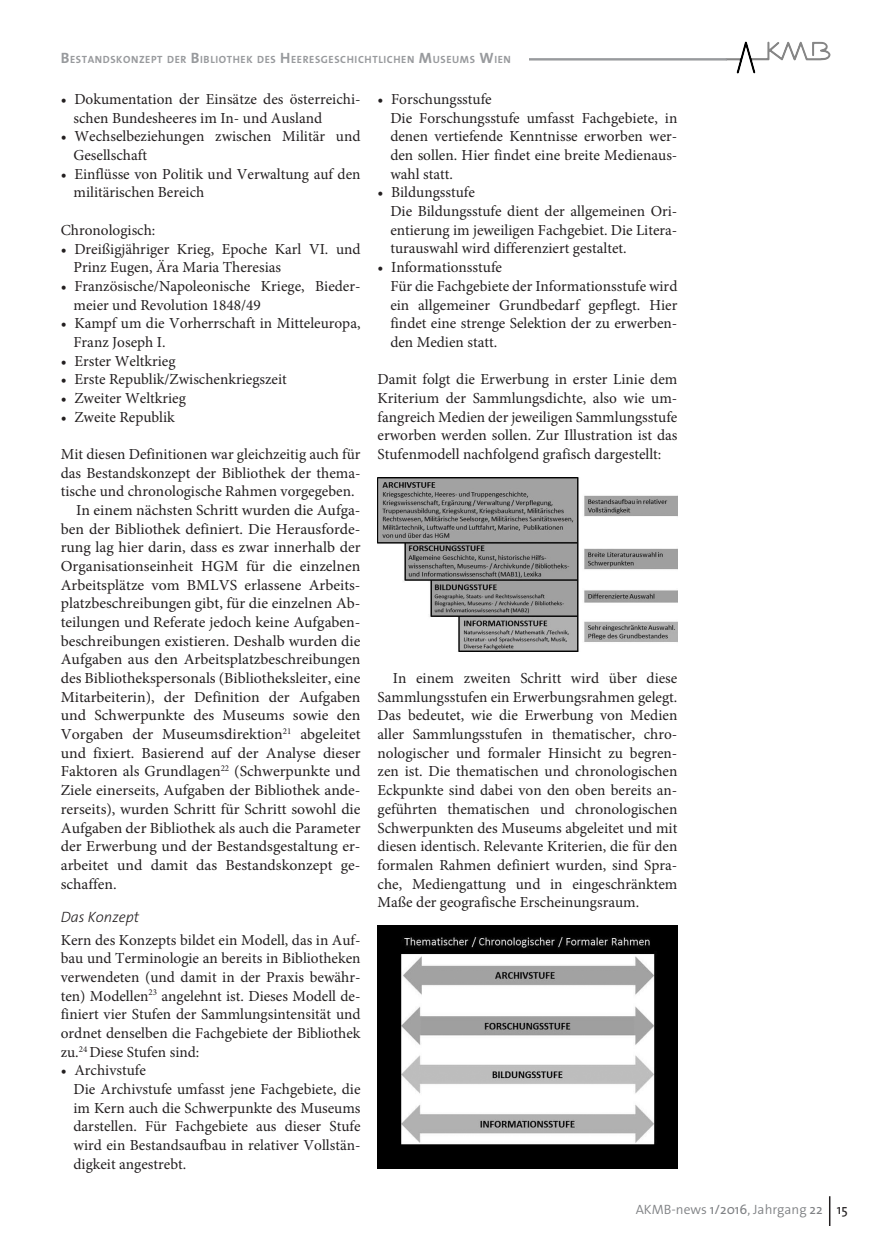
<style>
.page{position:relative;width:887px;height:1257px;background:#fff}
.page>*{position:absolute;margin:0;border:0;box-sizing:border-box;transform-origin:0 0}
.t1{font:15.3px/18.8px "Minion Pro";color:#231f20}
.t2{font:italic 300 15px "The Sans B3";color:#231f20}
.t3{font:300 13.5px "The Sans B4";color:#808285}
.t4{font:700 10.5px "The Sans B7";letter-spacing:.055em;color:#989a9d}
.s1{font-size:15px}
.s2{font-family:"The Mix";font-weight:400}
.s3{font-family:"The Mix";font-weight:400;color:#231f20}
</style>
<div class="page">
<img style="left:727px;top:41px;width:103px;height:32px">
<hr style="left:61px;top:58px;width:666px;height:3px;background:#989a9d">
<hr style="left:829px;top:1196px;width:1px;height:30px;background:#231f20">
<img style="left:378px;top:478px;width:299px;height:173px">
<img style="left:378px;top:926px;width:299px;height:242px">
<div style="left:61px;top:49px;width:467px;height:17px;background:#fff"></div>
<p class="t4" style="left:61px;top:54px;width:452px"><span class="s1">B</span>ESTANDSKONZEPT DER <span class="s1">B</span>IBLIOTHEK DES <span class="s1">H</span> EERESGESCHICHTLICHEN <span class="s1">M</span>USEUMS <span class="s1">W</span>IEN</p>
<p class="t1" style="left:74px;top:90px;width:289px;text-indent:-13px">• Dokumentation der Einsätze des österreichi&shy;schen Bundesheeres im In- und Ausland</p>
<p class="t1" style="left:74px;top:127px;width:288px;text-indent:-13px">• Wechselbeziehungen zwischen Militär und<br>Gesellschaft</p>
<p class="t1" style="left:74px;top:165px;width:289px;text-indent:-13px">• Einflüsse von Politik und Verwaltung auf den militärischen Bereich</p>
<p class="t1" style="left:61px;top:221px;width:96px">Chronologisch:</p>
<p class="t1" style="left:74px;top:239px;width:289px;text-indent:-13px">• Dreißigjähriger Krieg, Epoche Karl VI. und<br>Prinz Eugen, Ära Maria Theresias</p>
<p class="t1" style="left:74px;top:277px;width:289px;text-indent:-13px">• Französische/Napoleonische Kriege, Bieder&shy;meier und Revolution 1848/49</p>
<p class="t1" style="left:74px;top:314px;width:288px;text-indent:-13px">• Kampf um die Vorherrschaft in Mitteleuropa,<br>Franz Joseph I.</p>
<p class="t1" style="left:61px;top:351px;width:116px">• Erster Weltkrieg</p>
<p class="t1" style="left:61px;top:370px;width:228px">• Erste Republik/Zwischenkriegszeit</p>
<p class="t1" style="left:61px;top:389px;width:127px">• Zweiter Weltkrieg</p>
<p class="t1" style="left:61px;top:407px;width:116px">• Zweite Republik</p>
<p class="t1" style="left:61px;top:445px;width:301px">Mit diesen Definitionen war gleichzeitig auch für</p>
<p class="t1" style="left:61px;top:463px;width:301px">das Bestandskonzept der Bibliothek der thema-</p>
<p class="t1" style="left:61px;top:482px;width:295px">tische und chronologische Rahmen vorgegeben.</p>
<p class="t1" style="left:76px;top:501px;width:286px">In einem nächsten Schritt wurden die Aufga-</p>
<p class="t1" style="left:61px;top:519px;width:301px">ben der Bibliothek definiert. Die Herausforde-</p>
<p class="t1" style="left:61px;top:538px;width:301px">rung lag hier darin, dass es zwar innerhalb der</p>
<p class="t1" style="left:61px;top:557px;width:301px">Organisationseinheit HGM für die einzelnen</p>
<p class="t1" style="left:61px;top:575px;width:301px">Arbeitsplätze vom BMLVS erlassene Arbeits-</p>
<p class="t1" style="left:61px;top:594px;width:301px">platzbeschreibungen gibt, für die einzelnen Ab-</p>
<p class="t1" style="left:61px;top:613px;width:301px">teilungen und Referate jedoch keine Aufgaben-</p>
<p class="t1" style="left:61px;top:631px;width:301px">beschreibungen existieren. Deshalb wurden die</p>
<p class="t1" style="left:61px;top:650px;width:301px">Aufgaben aus den Arbeitsplatzbeschreibungen</p>
<p class="t1" style="left:61px;top:669px;width:301px">des Bibliothekspersonals (Bibliotheksleiter, eine</p>
<p class="t1" style="left:61px;top:687px;width:301px">Mitarbeiterin), der Definition der Aufgaben</p>
<p class="t1" style="left:61px;top:706px;width:301px">und Schwerpunkte des Museums sowie den</p>
<p class="t1" style="left:61px;top:725px;width:301px">Vorgaben der Museumsdirektion<sup>21</sup> abgeleitet</p>
<p class="t1" style="left:61px;top:743px;width:301px">und fixiert. Basierend auf der Analyse dieser</p>
<p class="t1" style="left:61px;top:762px;width:301px">Faktoren als Grundlagen<sup>22</sup> (Schwerpunkte und</p>
<p class="t1" style="left:61px;top:781px;width:301px">Ziele einerseits, Aufgaben der Bibliothek ande-</p>
<p class="t1" style="left:61px;top:800px;width:301px">rerseits), wurden Schritt für Schritt sowohl die</p>
<p class="t1" style="left:61px;top:818px;width:301px">Aufgaben der Bibliothek als auch die Parameter</p>
<p class="t1" style="left:61px;top:837px;width:301px">der Erwerbung und der Bestandsgestaltung er-</p>
<p class="t1" style="left:61px;top:856px;width:301px">arbeitet und damit das Bestandskonzept ge-</p>
<p class="t1" style="left:61px;top:874px;width:58px">schaffen.</p>
<p class="t2" style="left:61px;top:909px;width:80px">Das Konzept</p>
<p class="t1" style="left:61px;top:930px;width:301px;text-align:justify">Kern des Konzepts bildet ein Modell, das in Auf&shy;bau und Terminologie an bereits in Bibliotheken verwendeten (und damit in der Praxis bewähr&shy;ten) Modellen<sup>23</sup> angelehnt ist. Dieses Modell de&shy;finiert vier Stufen der Sammlungsintensität und ordnet denselben die Fachgebiete der Bibliothek zu.<sup>24</sup> Diese Stufen sind:</p>
<p class="t1" style="left:74px;top:1061px;width:289px;text-indent:-13px">• Archivstufe<br>Die Archivstufe umfasst jene Fachgebiete, die im Kern auch die Schwerpunkte des Museums darstellen. Für Fachgebiete aus dieser Stufe wird ein Bestandsaufbau in relativer Vollstän&shy;digkeit angestrebt.</p>
<p class="t1" style="left:390px;top:90px;width:289px;text-indent:-13px">• Forschungsstufe<br>Die Forschungsstufe umfasst Fachgebiete, in denen vertiefende Kenntnisse erworben wer&shy;den sollen. Hier findet eine breite Medienaus&shy;wahl statt.</p>
<p class="t1" style="left:390px;top:183px;width:289px;text-indent:-13px">• Bildungsstufe<br>Die Bildungsstufe dient der allgemeinen Ori&shy;entierung im jeweiligen Fachgebiet. Die Litera&shy;turauswahl wird differenziert gestaltet.</p>
<p class="t1" style="left:390px;top:258px;width:289px;text-indent:-13px">• Informationsstufe<br>Für die Fachgebiete der Informationsstufe wird ein allgemeiner Grundbedarf gepflegt. Hier findet eine strenge Selektion der zu erwerben&shy;den Medien statt.</p>
<p class="t1" style="left:378px;top:370px;width:301px;text-align:justify">Damit folgt die Erwerbung in erster Linie dem Kriterium der Sammlungsdichte, also wie um&shy;fangreich Medien der jeweiligen Sammlungsstufe erworben werden sollen. Zur Illustration ist das Stufenmodell nachfolgend grafisch dargestellt:</p>
<p class="t1" style="left:378px;top:669px;width:301px;text-align:justify;text-indent:15px">In einem zweiten Schritt wird über diese Sammlungsstufen ein Erwerbungsrahmen gelegt.<br>Das bedeutet, wie die Erwerbung von Medien aller Sammlungsstufen in thematischer, chro&shy;nologischer und formaler Hinsicht zu begren&shy;zen ist. Die thematischen und chronologischen Eckpunkte sind dabei von den oben bereits an&shy;geführten thematischen und chronologischen Schwerpunkten des Museums abgeleitet und mit diesen identisch. Relevante Kriterien, die für den formalen Rahmen definiert wurden, sind Spra&shy;che, Mediengattung und in eingeschränktem Maße der geografische Erscheinungsraum.</p>
<p class="t3" style="left:636px;top:1202px;width:213px">AKMB-news <span class="s2">1/2016</span>, Jahrgang <span class="s2">22</span> <span class="s3">15</span></p>
</div>
